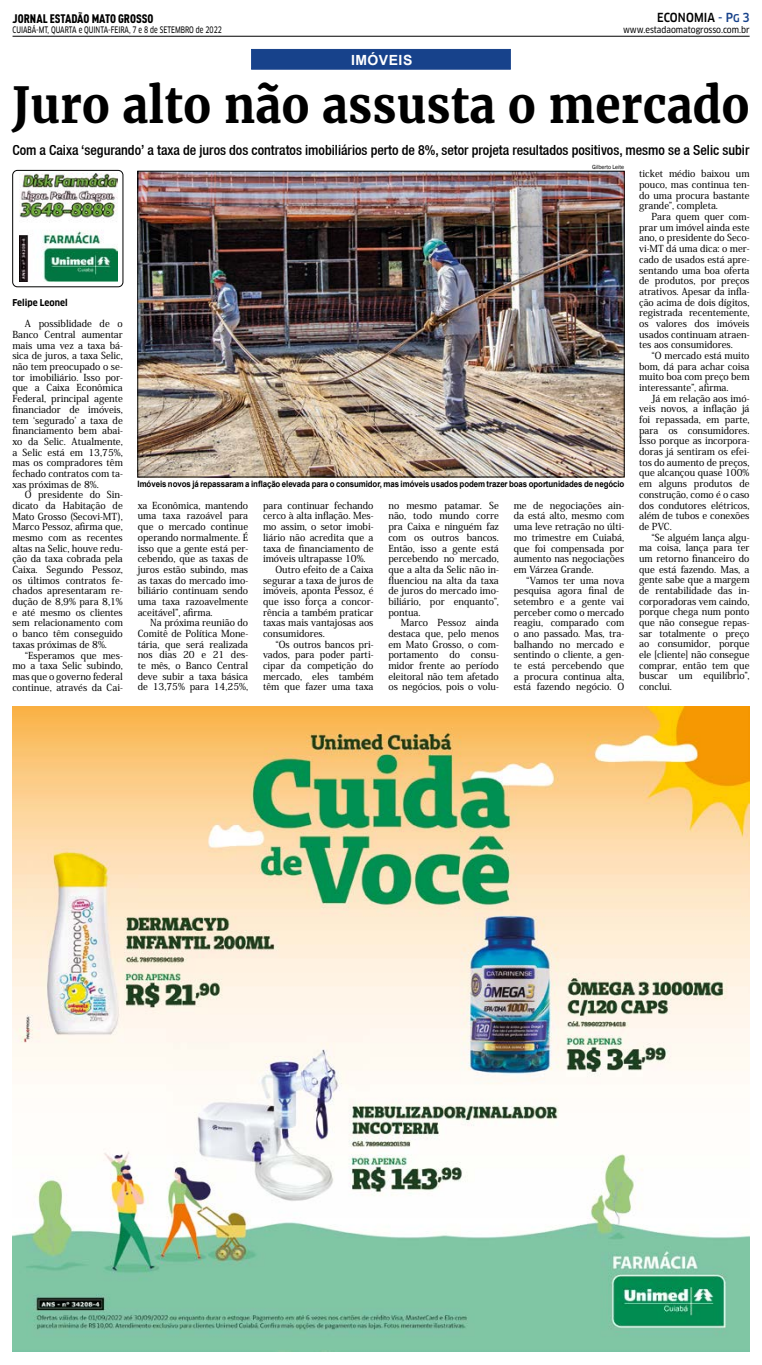
<style>
.page{position:relative;width:762px;height:1365px;background:#fff}
.page>*{position:absolute;margin:0;border:0;box-sizing:border-box;transform-origin:0 0}
.t1{font:700 49px "Merriweather";letter-spacing:.005em;color:#000;scale:.93 1}
.t2{font:500 condensed 14px "Helvetica Neue";color:#000}
.t3{font:700 14px "Arial";letter-spacing:.035em;color:#fff}
.t4{font:12.25px "DIN Cond Black Alternate";color:#000}
.t5{font:500 condensed 12.25px "Clan OT";letter-spacing:.01em;color:#000;scale:.95 1}
.t6{font:500 9.62px/10.7px "Koz Min Pro";color:#000;text-align:justify}
.t7{font:700 condensed 9.19px "Clan OT";color:#000}
.t8{font:700 8.75px "Arial";letter-spacing:-.01em;color:#000;scale:.9 1}
.t9{font:8.75px "Clan OT Narrow News";color:#000;scale:.8 1}
.t10{font:8.75px "Clan OT Narrow News";color:#000}
.t11{font:6.12px "Franklin Gothic";letter-spacing:-.01em;color:#000;scale:.95 1}
.s1{color:#17428b}
.s2{font-size:10.5px;color:#17428b}
</style>
<div class="page">
<hr style="left:13px;top:36px;width:736px;height:1px;background:#000">
<div style="left:251px;top:49px;width:259px;height:21px;background:#17428b;border:1px solid #17428b"></div>
<img style="left:19px;top:174px;width:98px;height:107px">
<div style="left:12px;top:170px;width:111px;height:117px;border:1px solid #000;border-radius:5px"></div>
<img style="left:12px;top:706px;width:737px;height:645px">
<img style="left:140px;top:173px;width:482px;height:302px">
<p class="t4" style="left:13px;top:11px;width:142px">JORNAL ESTADÃO MATO GROSSO</p>
<p class="t9" style="left:13px;top:25px;width:263px">CUIABÁ-MT, QUARTA e QUINTA-FEIRA, 7 e 8 de SETEMBRO de 2022</p>
<p class="t5" style="left:657px;top:10px;width:99px">ECONOMIA <span class="s1">- P</span><span class="s2">G</span> <span class="s1">3</span></p>
<p class="t10" style="left:623px;top:24px;width:128px">www.estadaomatogrosso.com.br</p>
<h2 class="t3" style="left:351px;top:50px;width:63px">IMÓVEIS</h2>
<h1 class="t1" style="left:12px;top:75px;width:794px">Juro alto não assusta o mercado</h1>
<h2 class="t2" style="left:12px;top:142px;width:738px">Com a Caixa ‘segurando’ a taxa de juros dos contratos imobiliários perto de 8%, setor projeta resultados positivos, mesmo se a Selic subir</h2>
<p class="t11" style="left:592px;top:163px;width:35px">Gilberto Leite</p>
<p class="t7" style="left:12px;top:297px;width:57px">Felipe Leonel</p>
<p class="t6" style="left:12px;top:318px;width:112px;text-indent:12px">A possiblidade de o Banco Central aumentar mais uma vez a taxa bá&shy;sica de juros, a taxa Selic, não tem preocupado o se&shy;tor imobiliário. Isso por&shy;que a Caixa Econômica Federal, principal agente financiador de imóveis, tem ‘segurado’ a taxa de financiamento bem abai&shy;xo da Selic. Atualmente, a Selic está em 13,75%, mas os compradores têm fechado contratos com ta&shy;xas próximas de 8%.</p>
<p class="t6" style="left:12px;top:489px;width:112px;text-indent:12px">O presidente do Sin&shy;dicato da Habitação de Mato Grosso (Secovi-MT), Marco Pessoz, afirma que, mesmo com as recentes altas na Selic, houve redu&shy;ção da taxa cobrada pela Caixa. Segundo Pessoz, os últimos contratos fe&shy;chados apresentaram re&shy;dução de 8,9% para 8,1% e até mesmo os clientes sem relacionamento com o banco têm conseguido taxas próximas de 8%.</p>
<p class="t6" style="left:12px;top:649px;width:112px;text-indent:12px">“Esperamos que mes&shy;mo a taxa Selic subindo, mas que o governo federal continue, através da Cai-</p>
<p class="t8" style="left:138px;top:477px;width:542px">Imóveis novos já repassaram a inflação elevada para o consumidor, mas imóveis usados podem trazer boas oportunidades de negócio</p>
<p class="t6" style="left:138px;top:499px;width:112px">xa Econômica, mantendo uma taxa razoável para que o mercado continue operando normalmente. É isso que a gente está per&shy;cebendo, que as taxas de juros estão subindo, mas as taxas do mercado imo&shy;biliário continuam sendo uma taxa razoavelmente aceitável”, afirma.</p>
<p class="t6" style="left:138px;top:617px;width:112px;text-indent:12px">Na próxima reunião do Comitê de Política Mone&shy;tária, que será realizada nos dias 20 e 21 des&shy;te mês, o Banco Central deve subir a taxa básica de 13,75% para 14,25%,</p>
<p class="t6" style="left:263px;top:499px;width:112px">para continuar fechando</p>
<p class="t6" style="left:263px;top:510px;width:112px">cerco à alta inflação. Mes-</p>
<p class="t6" style="left:263px;top:521px;width:112px">mo assim, o setor imobi-</p>
<p class="t6" style="left:263px;top:531px;width:112px">liário não acredita que a</p>
<p class="t6" style="left:263px;top:542px;width:112px">taxa de financiamento de</p>
<p class="t6" style="left:263px;top:553px;width:104px">imóveis ultrapasse 10%.</p>
<p class="t6" style="left:275px;top:563px;width:99px">Outro efeito de a Caixa</p>
<p class="t6" style="left:263px;top:574px;width:112px">segurar a taxa de juros de</p>
<p class="t6" style="left:263px;top:585px;width:112px">imóveis, aponta Pessoz, é</p>
<p class="t6" style="left:263px;top:595px;width:112px">que isso força a concor-</p>
<p class="t6" style="left:263px;top:606px;width:112px">rência a também praticar</p>
<p class="t6" style="left:263px;top:617px;width:112px">taxas mais vantajosas aos</p>
<p class="t6" style="left:263px;top:627px;width:63px">consumidores.</p>
<p class="t6" style="left:275px;top:638px;width:99px">“Os outros bancos pri-</p>
<p class="t6" style="left:263px;top:649px;width:112px">vados, para poder parti-</p>
<p class="t6" style="left:263px;top:659px;width:112px">cipar da competição do</p>
<p class="t6" style="left:263px;top:670px;width:112px">mercado, eles também</p>
<p class="t6" style="left:263px;top:681px;width:112px">têm que fazer uma taxa</p>
<p class="t6" style="left:388px;top:499px;width:112px">no mesmo patamar. Se não, todo mundo corre pra Caixa e ninguém faz com os outros bancos.<br>Então, isso a gente está percebendo no mercado, que a alta da Selic não in&shy;fluenciou na alta da taxa de juros do mercado imo&shy;biliário, por enquanto”, pontua.</p>
<p class="t6" style="left:388px;top:617px;width:112px;text-indent:12px">Marco Pessoz ainda destaca que, pelo menos em Mato Grosso, o com&shy;portamento do consu&shy;midor frente ao período eleitoral não tem afetado os negócios, pois o volu-</p>
<p class="t6" style="left:513px;top:499px;width:112px">me de negociações ain&shy;da está alto, mesmo com uma leve retração no últi&shy;mo trimestre em Cuiabá, que foi compensada por aumento nas negociações em Várzea Grande.</p>
<p class="t6" style="left:513px;top:574px;width:112px;text-indent:12px">“Vamos ter uma nova pesquisa agora final de setembro e a gente vai perceber como o mercado reagiu, comparado com o ano passado. Mas, tra&shy;balhando no mercado e sentindo o cliente, a gen&shy;te está percebendo que a procura continua alta, está fazendo negócio. O</p>
<p class="t6" style="left:639px;top:168px;width:112px">ticket médio baixou um pouco, mas continua ten&shy;do uma procura bastante grande”, completa.</p>
<p class="t6" style="left:639px;top:211px;width:112px;text-indent:12px">Para quem quer com&shy;prar um imóvel ainda este ano, o presidente do Seco&shy;vi-MT dá uma dica: o mer&shy;cado de usados está apre&shy;sentando uma boa oferta de produtos, por preços atrativos. Apesar da infla&shy;ção acima de dois dígitos, registrada recentemente, os valores dos imóveis usados continuam atraen&shy;tes aos consumidores.</p>
<p class="t6" style="left:639px;top:350px;width:112px;text-indent:12px">“O mercado está muito bom, dá para achar coisa muito boa com preço bem interessante”, afirma.</p>
<p class="t6" style="left:639px;top:392px;width:112px;text-indent:12px">Já em relação aos imó&shy;veis novos, a inflação já foi repassada, em parte, para os consumidores.<br>Isso porque as incorpora&shy;doras já sentiram os efei&shy;tos do aumento de preços, que alcançou quase 100% em alguns produtos de construção, como é o caso dos condutores elétricos, além de tubos e conexões de PVC.</p>
<p class="t6" style="left:639px;top:531px;width:112px;text-indent:12px">“Se alguém lança algu&shy;ma coisa, lança para ter um retorno financeiro do que está fazendo. Mas, a gente sabe que a margem de rentabilidade das in&shy;corporadoras vem caindo, porque chega num ponto que não consegue repas&shy;sar totalmente o preço ao consumidor, porque ele [cliente] não consegue comprar, então tem que buscar um equilíbrio”, conclui.</p>
</div>
